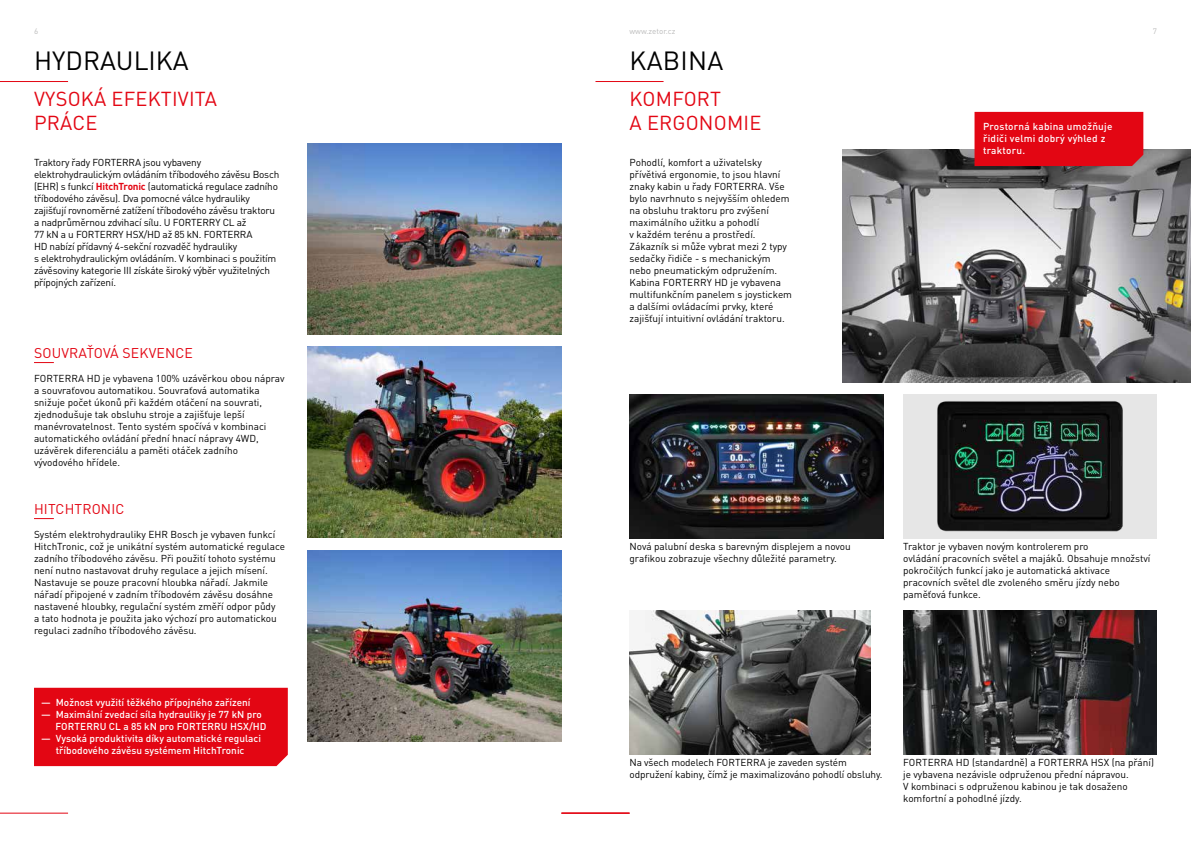
<style>
.page{position:relative;width:1191px;height:842px;background:#fff}
.page>*{position:absolute;margin:0;border:0;box-sizing:border-box;transform-origin:0 0}
.t1{font:26px "DIN Pro";color:#000}
.t2{font:20px/24px "DIN Pro";letter-spacing:.01em;color:#e30613}
.t3{font:14px "DIN Pro";letter-spacing:.01em;color:#e30613}
.t4{font:10px/12px "DIN Pro";color:#000}
.t5{font:10px/12px "DIN Pro";letter-spacing:-.02em;color:#000}
.t6{font:500 10px/12px "DIN Pro";color:#fff}
.t7{font:500 10px/12px "DIN Pro";letter-spacing:.025em;color:#fff}
.t8{font:8px "DIN Pro";color:#bbb}
.s1{font-weight:700;color:#e30613}
</style>
<div class="page">
<svg style="left:34px;top:362px;width:20px;height:1px"></svg>
<svg style="left:34px;top:518px;width:20px;height:1px"></svg>
<hr style="left:561px;top:813px;width:68px;height:1px;background:#e30613">
<hr style="left:0;top:81px;width:68px;height:1px;background:#e30613">
<div style="left:34px;top:688px;width:254px;height:78px;background:#e30613"></div>
<hr style="left:595px;top:81px;width:68px;height:1px;background:#e30613">
<hr style="left:0;top:813px;width:68px;height:1px;background:#e30613">
<img style="left:842px;top:150px;width:349px;height:232px">
<div style="left:974px;top:112px;width:169px;height:54px;background:#e30613"></div>
<img style="left:629px;top:394px;width:254px;height:144px">
<div style="left:903px;top:394px;width:254px;height:144px;background:#e6e6e6"></div>
<img style="left:937px;top:401px;width:186px;height:131px">
<img style="left:903px;top:610px;width:254px;height:144px">
<img style="left:629px;top:610px;width:241px;height:144px">
<img style="left:308px;top:143px;width:253px;height:191px">
<img style="left:307px;top:347px;width:254px;height:190px">
<img style="left:308px;top:551px;width:253px;height:190px">
<p class="t8" style="left:34px;top:26px;width:6px">6</p>
<p class="t8" style="left:629px;top:26px;width:48px">www.zetor.cz</p>
<p class="t8" style="left:1152px;top:26px;width:6px">7</p>
<h1 class="t1" style="left:34px;top:43px;width:156px">HYDRAULIKA</h1>
<h1 class="t1" style="left:629px;top:43px;width:95px">KABINA</h1>
<h2 class="t2" style="left:629px;top:86px;width:133px">KOMFORT<br>A ERGONOMIE</h2>
<h2 class="t2" style="left:34px;top:86px;width:184px">VYSOKÁ EFEKTIVITA<br>PRÁCE</h2>
<p class="t7" style="left:983px;top:120px;width:131px">Prostorná kabina umožňuje řidiči velmi dobrý výhled z traktoru.</p>
<p class="t5" style="left:34px;top:156px;width:247px">Traktory řady FORTERRA jsou vybaveny elektrohydraulickým ovládáním tříbodového závěsu Bosch (EHR) s funkcí <span class="s1">HitchTronic</span> (automatická regulace zadního tříbodového závěsu). Dva pomocné válce hydrauliky zajišťují rovnoměrné zatížení tříbodového závěsu traktoru a nadprůměrnou zdvihací sílu. U FORTERRY CL až<br>77 kN a u FORTERRY HSX/HD až 85 kN. FORTERRA<br>HD nabízí přídavný 4-sekční rozvaděč hydrauliky<br>s elektrohydraulickým ovládáním. V kombinaci s použitím závěsoviny kategorie III získáte široký výběr využitelných přípojných zařízení.</p>
<h3 class="t3" style="left:34px;top:343px;width:160px">SOUVRAŤOVÁ SEKVENCE</h3>
<p class="t4" style="left:34px;top:372px;width:252px">FORTERRA HD je vybavena 100% uzávěrkou obou náprav a souvraťovou automatikou. Souvraťová automatika snižuje počet úkonů při každém otáčení na souvrati, zjednodušuje tak obsluhu stroje a zajišťuje lepší manévrovatelnost. Tento systém spočívá v kombinaci automatického ovládání přední hnací nápravy 4WD, uzávěrek diferenciálu a paměti otáček zadního vývodového hřídele.</p>
<h3 class="t3" style="left:34px;top:499px;width:92px">HITCHTRONIC</h3>
<p class="t4" style="left:34px;top:528px;width:253px">Systém elektrohydrauliky EHR Bosch je vybaven funkcí HitchTronic, což je unikátní systém automatické regulace zadního tříbodového závěsu. Při použití tohoto systému není nutno nastavovat druhy regulace a jejich mísení.<br>Nastavuje se pouze pracovní hloubka nářadí. Jakmile nářadí připojené v zadním tříbodovém závěsu dosáhne nastavené hloubky, regulační systém změří odpor půdy<br>a tato hodnota je použita jako výchozí pro automatickou regulaci zadního tříbodového závěsu.</p>
<p class="t6" style="left:41px;top:696px;width:211px">— Možnost využití těžkého přípojného zařízení</p>
<p class="t6" style="left:56px;top:708px;width:212px;text-indent:-14px">— Maximální zvedací síla hydrauliky je 77 kN pro<br>FORTERRU CL a 85 kN pro FORTERRU HSX/HD</p>
<p class="t6" style="left:41px;top:732px;width:221px;text-align:center">— Vysoká produktivita díky automatické regulaci tříbodového závěsu systémem HitchTronic</p>
<p class="t4" style="left:629px;top:156px;width:164px">Pohodlí, komfort a uživatelsky přívětivá ergonomie, to jsou hlavní znaky kabin u řady FORTERRA. Vše bylo navrhnuto s nejvyšším ohledem na obsluhu traktoru pro zvýšení maximálního užitku a pohodlí<br>v každém terénu a prostředí.<br>Zákazník si může vybrat mezi 2 typy sedačky řidiče - s mechanickým nebo pneumatickým odpružením.<br>Kabina FORTERRY HD je vybavena multifunkčním panelem s joystickem a dalšími ovládacími prvky, které zajišťují intuitivní ovládání traktoru.</p>
<p class="t4" style="left:629px;top:540px;width:223px">Nová palubní deska s barevným displejem a novou grafikou zobrazuje všechny důležité parametry.</p>
<p class="t4" style="left:903px;top:540px;width:249px">Traktor je vybaven novým kontrolerem pro<br>ovládání pracovních světel a majáků. Obsahuje množství pokročilých funkcí jako je automatická aktivace pracovních světel dle zvoleného směru jízdy nebo paměťová funkce.</p>
<p class="t4" style="left:629px;top:756px;width:254px">Na všech modelech FORTERRA je zaveden systém odpružení kabiny, čímž je maximalizováno pohodlí obsluhy.</p>
<p class="t4" style="left:903px;top:756px;width:252px">FORTERRA HD (standardně) a FORTERRA HSX (na přání) je vybavena nezávisle odpruženou přední nápravou.<br>V kombinaci s odpruženou kabinou je tak dosaženo komfortní a pohodlné jízdy.</p>
</div>
